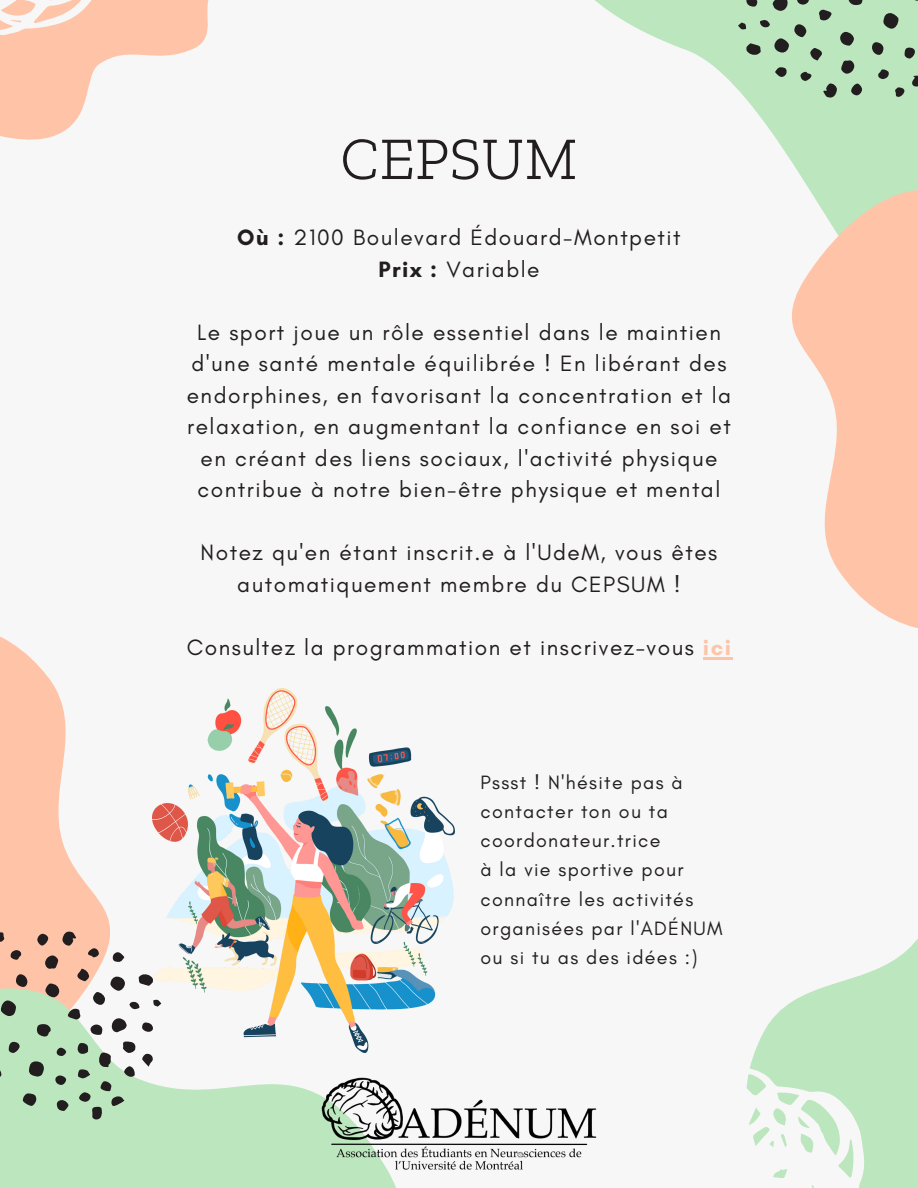
<style>
.page{position:relative;width:918px;height:1188px;background:#f7f7f7}
.page>*{position:absolute;margin:0;border:0;box-sizing:border-box;transform-origin:0 0}
.t1{font:300 60.45px "Zilla Slab";color:#221e1f}
.t2{font:22.65px/31.5px "Glacial Indifference";letter-spacing:.065em;color:#221e1f;text-align:center}
.t3{font:19.65px/29.2px "Glacial Indifference";letter-spacing:.065em;color:#221e1f}
.s1{font-weight:700}
.s2{font-weight:700;color:#ffc4a8}
</style>
<div class="page">
<svg style="left:595px;top:0;width:323px;height:190px;fill:#bbe6be"></svg>
<svg style="left:0;top:636px;width:66px;height:209px;fill:#ffc4a8"></svg>
<svg style="left:0;top:845px;width:319px;height:343px;fill:#bbe6be"></svg>
<svg style="left:792px;top:190px;width:126px;height:438px;fill:#ffc4a8"></svg>
<svg style="left:29px;top:1061px;width:15px;height:16px"></svg>
<svg style="left:1px;top:1000px;width:15px;height:16px"></svg>
<svg style="left:110px;top:1017px;width:17px;height:16px"></svg>
<div style="left:110px;top:976px;width:15px;height:15px;background:#221e1f;border-radius:50%"></div>
<svg style="left:45px;top:983px;width:14px;height:14px"></svg>
<svg style="left:37px;top:1024px;width:14px;height:13px"></svg>
<svg style="left:45px;top:955px;width:13px;height:15px"></svg>
<svg style="left:62px;top:932px;width:14px;height:14px"></svg>
<svg style="left:23px;top:1093px;width:13px;height:13px"></svg>
<svg style="left:138px;top:973px;width:15px;height:13px"></svg>
<svg style="left:93px;top:992px;width:12px;height:13px"></svg>
<svg style="left:16px;top:974px;width:11px;height:13px"></svg>
<svg style="left:91px;top:1025px;width:12px;height:10px"></svg>
<svg style="left:77px;top:969px;width:12px;height:13px"></svg>
<svg style="left:66px;top:1008px;width:14px;height:12px"></svg>
<svg style="left:57px;top:1100px;width:11px;height:11px"></svg>
<svg style="left:37px;top:934px;width:12px;height:12px"></svg>
<svg style="left:9px;top:1042px;width:11px;height:11px"></svg>
<svg style="left:141px;top:1053px;width:12px;height:14px"></svg>
<svg style="left:0;top:1068px;width:2px;height:10px"></svg>
<svg style="left:113px;top:952px;width:11px;height:11px"></svg>
<svg style="left:77px;top:1042px;width:58px;height:77px;background:#a6c2a7"></svg>
<svg style="left:142px;top:1022px;width:11px;height:10px"></svg>
<svg style="left:10px;top:950px;width:12px;height:10px"></svg>
<svg style="left:55px;top:1075px;width:11px;height:10px"></svg>
<svg style="left:87px;top:948px;width:12px;height:10px"></svg>
<svg style="left:0;top:932px;width:5px;height:10px"></svg>
<div style="left:57px;top:1048px;width:9px;height:8px;background:#221e1f;border-radius:4px"></div>
<svg style="left:129px;top:1002px;width:11px;height:8px"></svg>
<svg style="left:883px;top:13px;width:16px;height:16px"></svg>
<svg style="left:773px;top:0;width:16px;height:12px"></svg>
<div style="left:774px;top:38px;width:15px;height:15px;background:#221e1f;border-radius:50%"></div>
<svg style="left:840px;top:32px;width:14px;height:14px"></svg>
<svg style="left:848px;top:0;width:15px;height:5px"></svg>
<svg style="left:841px;top:60px;width:13px;height:14px"></svg>
<svg style="left:823px;top:83px;width:14px;height:14px"></svg>
<svg style="left:746px;top:43px;width:15px;height:13px"></svg>
<svg style="left:794px;top:24px;width:12px;height:13px"></svg>
<svg style="left:911px;top:76px;width:7px;height:11px"></svg>
<svg style="left:872px;top:42px;width:12px;height:13px"></svg>
<svg style="left:797px;top:0;width:12px;height:5px"></svg>
<svg style="left:810px;top:47px;width:13px;height:13px"></svg>
<svg style="left:819px;top:9px;width:14px;height:12px"></svg>
<svg style="left:851px;top:84px;width:11px;height:12px"></svg>
<svg style="left:905px;top:48px;width:10px;height:10px"></svg>
<svg style="left:775px;top:67px;width:12px;height:10px"></svg>
<svg style="left:746px;top:0;width:11px;height:7px"></svg>
<svg style="left:878px;top:69px;width:11px;height:10px"></svg>
<svg style="left:800px;top:71px;width:12px;height:10px"></svg>
<svg style="left:894px;top:87px;width:10px;height:10px"></svg>
<svg style="left:760px;top:19px;width:10px;height:9px"></svg>
<svg style="left:738px;top:23px;width:8px;height:6px"></svg>
<svg style="left:750px;top:939px;width:168px;height:249px;fill:#bbe6be"></svg>
<svg style="left:746px;top:1068px;width:119px;height:120px"></svg>
<svg style="left:0;top:0;width:209px;height:140px"></svg>
<img style="left:319px;top:1077px;width:278px;height:111px">
<img style="left:153px;top:688px;width:301px;height:365px">
<hr style="left:703px;top:657px;width:30px;height:2px;background:#ffc4a8">
<p class="t1" style="left:340px;top:122px;width:239px">CEPSUM</p>
<p class="t2" style="left:237px;top:222px;width:445px"><span class="s1">Où :</span> 2100 Boulevard Édouard-Montpetit</p>
<p class="t2" style="left:378px;top:253px;width:163px"><span class="s1">Prix :</span> Variable</p>
<p class="t2" style="left:187px;top:316px;width:546px">Le sport joue un rôle essentiel dans le maintien d'une santé mentale équilibrée ! En libérant des endorphines, en favorisant la concentration et la relaxation, en augmentant la confiance en soi et en créant des liens sociaux, l'activité physique contribue à notre bien-être physique et mental</p>
<p class="t2" style="left:201px;top:537px;width:518px">Notez qu'en étant inscrit.e à l'UdeM, vous êtes automatiquement membre du CEPSUM !</p>
<p class="t2" style="left:187px;top:631px;width:546px">Consultez la programmation et inscrivez-vous <span class="s2">ici</span></p>
<p class="t3" style="left:480px;top:767px;width:204px">Pssst ! N'hésite pas à contacter ton ou ta coordonateur.trice</p>
<p class="t3" style="left:480px;top:855px;width:244px">à la vie sportive pour connaître les activités organisées par l'ADÉNUM ou si tu as des idées :)</p>
</div>
